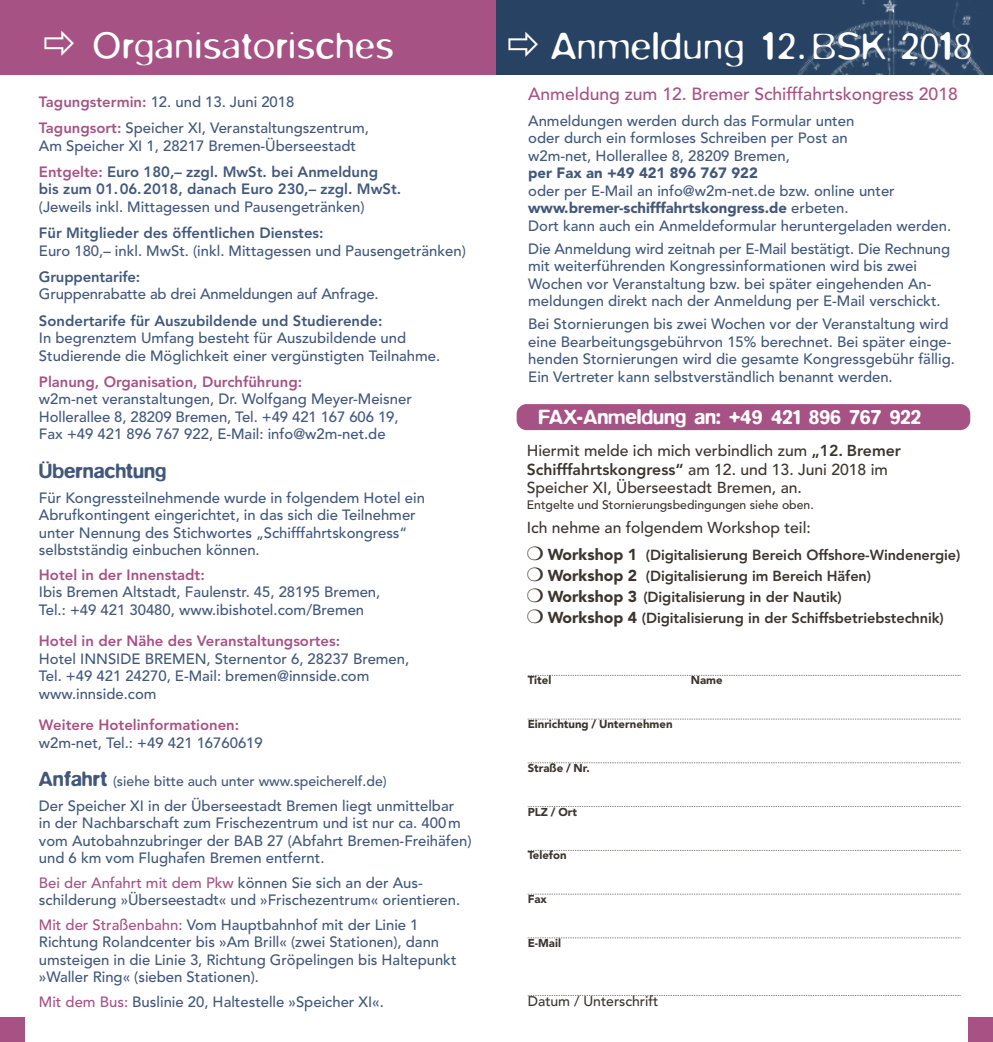
<style>
.page{position:relative;width:993px;height:1042px;background:#fff}
.page>*{position:absolute;margin:0;border:0;box-sizing:border-box;transform-origin:0 0}
.t1{font:300 42px "Blur";letter-spacing:.015em;color:#fff}
.t2{font:300 40.77px "Blur";letter-spacing:.015em;color:#fff}
.t3{font:500 21px "Blur";color:#fff}
.t4{font:500 21px "Blur";color:#42587b}
.t5{font:500 17.5px "Avenir";color:#a75284}
.t6{font:500 15.75px/18.4px "Avenir";color:#3b352e}
.t7{font:500 14.88px/17.5px "Avenir";color:#42587b}
.t8{font:800 14.88px "Avenir";color:#42587b}
.t9{font:800 14.88px "Avenir";color:#a75284}
.t10{font:900 14.88px "Avenir";color:#42587b}
.t11{font:800 14.53px/21px "Avenir";letter-spacing:-.005em;color:#3b352e}
.t12{font:500 14px "Avenir";color:#42587b}
.t13{font:500 14px "Avenir";color:#3b352e}
.t14{font:500 12.25px "Avenir";color:#3b352e}
.t15{font:900 11.38px "Avenir";color:#3b352e}
.s1{font-weight:800;color:#a75284}
.s2{font-weight:800}
.s3{font-family:"Blur";font-size:21px}
.s4{color:#a75284}
.s5{font-weight:900}
.s6{font-weight:900;font-size:15.75px}
</style>
<div class="page">
<div style="left:0;top:0;width:497px;height:74px;background:#a75284"></div>
<div style="left:0;top:1017px;width:25px;height:25px;background:#a75284"></div>
<div style="left:967px;top:1017px;width:25px;height:25px;background:#a75284"></div>
<div style="left:496px;top:0;width:496px;height:74px;background:#274262"></div>
<img style="left:798px;top:0;width:186px;height:74px">
<svg style="left:527px;top:675px;width:433px;height:1px"></svg>
<svg style="left:527px;top:718px;width:433px;height:1px"></svg>
<svg style="left:527px;top:762px;width:433px;height:1px"></svg>
<svg style="left:527px;top:806px;width:433px;height:1px"></svg>
<svg style="left:527px;top:850px;width:433px;height:1px"></svg>
<svg style="left:527px;top:893px;width:433px;height:1px"></svg>
<svg style="left:527px;top:937px;width:433px;height:1px"></svg>
<svg style="left:527px;top:995px;width:433px;height:1px"></svg>
<div style="left:516px;top:404px;width:453px;height:26px;background:#a75284;border-radius:10px"></div>
<h2 class="t2" style="left:92px;top:20px;width:303px">Organisatorisches</h2>
<p class="t7" style="left:39px;top:90px;width:331px;line-height:26.2px"><span class="s1">Tagungstermin:</span> 12. und 13. Juni 2018<br><span class="s1">Tagungsort:</span> Speicher XI, Veranstaltungszentrum,</p>
<p class="t7" style="left:39px;top:134px;width:340px;line-height:26.2px">Am Speicher XI 1, 28217 Bremen-Überseestadt<br><span class="s1">Entgelte:</span> <span class="s2">Euro 180,– zzgl. MwSt. bei Anmeldung</span></p>
<p class="t8" style="left:39px;top:183px;width:364px">bis zum 01.06.2018, danach Euro 230,– zzgl. MwSt.</p>
<p class="t7" style="left:39px;top:199px;width:327px">(Jeweils inkl. Mittagessen und Pausengetränken)</p>
<p class="t8" style="left:39px;top:227px;width:286px">Für Mitglieder des öffentlichen Dienstes:</p>
<p class="t7" style="left:39px;top:243px;width:428px">Euro 180,– inkl. MwSt. (inkl. Mittagessen und Pausengetränken)</p>
<p class="t8" style="left:39px;top:271px;width:103px">Gruppentarife:</p>
<p class="t7" style="left:39px;top:287px;width:341px">Gruppenrabatte ab drei Anmeldungen auf Anfrage.</p>
<p class="t8" style="left:39px;top:314px;width:345px">Sondertarife für Auszubildende und Studierende:</p>
<p class="t7" style="left:39px;top:330px;width:403px">In begrenztem Umfang besteht für Auszubildende und<br>Studierende die Möglichkeit einer vergünstigten Teilnahme.</p>
<p class="t9" style="left:39px;top:376px;width:264px">Planung, Organisation, Durchführung:</p>
<p class="t7" style="left:39px;top:392px;width:374px">w2m-net veranstaltungen, Dr. Wolfgang Meyer-Meisner<br>Hollerallee 8, 28209 Bremen, Tel. +49 421 167 606 19,<br>Fax +49 421 896 767 922, E-Mail: info@w2m-net.de</p>
<h3 class="t4" style="left:39px;top:458px;width:129px">Übernachtung</h3>
<p class="t7" style="left:39px;top:490px;width:387px">Für Kongressteilnehmende wurde in folgendem Hotel ein Abrufkontingent eingerichtet, in das sich die Teilnehmer unter Nennung des Stichwortes „Schifffahrtskongress“ selbstständig einbuchen können.</p>
<p class="t9" style="left:39px;top:568px;width:167px">Hotel in der Innenstadt:</p>
<p class="t7" style="left:39px;top:584px;width:343px">Ibis Bremen Altstadt, Faulenstr. 45, 28195 Bremen,<br>Tel.: +49 421 30480, www.ibishotel.com/Bremen</p>
<p class="t9" style="left:39px;top:635px;width:302px">Hotel in der Nähe des Veranstaltungsortes:</p>
<p class="t7" style="left:39px;top:651px;width:372px">Hotel INNSIDE BREMEN, Sternentor 6, 28237 Bremen,<br>Tel. +49 421 24270, E-Mail: bremen@innside.com www.innside.com</p>
<p class="t9" style="left:39px;top:719px;width:202px">Weitere Hotelinformationen:</p>
<p class="t7" style="left:39px;top:735px;width:225px">w2m-net, Tel.: +49 421 16760619</p>
<p class="t12" style="left:39px;top:775px;width:349px"><span class="s3">Anfahrt</span> (siehe bitte auch unter www.speicherelf.de)</p>
<p class="t7" style="left:39px;top:798px;width:434px">Der Speicher XI in der Überseestadt Bremen liegt unmittelbar<br>in der Nachbarschaft zum Frischezentrum und ist nur ca. 400m vom Autobahnzubringer der BAB 27 (Abfahrt Bremen-Freihäfen) und 6 km vom Flughafen Bremen entfernt.</p>
<p class="t7" style="left:39px;top:875px;width:422px"><span class="s4">Bei der Anfahrt mit dem Pkw</span> können Sie sich an der Aus&shy;schilderung »Überseestadt« und »Frischezentrum« orientieren.</p>
<p class="t7" style="left:39px;top:917px;width:419px"><span class="s4">Mit der Straßenbahn:</span> Vom Hauptbahnhof mit der Linie 1<br>Richtung Rolandcenter bis »Am Brill« (zwei Stationen), dann umsteigen in die Linie 3, Richtung Gröpelingen bis Haltepunkt »Waller Ring« (sieben Stationen).</p>
<p class="t7" style="left:39px;top:994px;width:346px"><span class="s4">Mit dem Bus:</span> Buslinie 20, Haltestelle »Speicher XI«.</p>
<h1 class="t1" style="left:549px;top:20px;width:423px">Anmeldung 12. BSK 2018</h1>
<p class="t5" style="left:528px;top:86px;width:431px">Anmeldung zum 12. Bremer Schifffahrtskongress 2018</p>
<p class="t7" style="left:528px;top:113px;width:327px">Anmeldungen werden durch das Formular unten oder durch ein formloses Schreiben per Post an w2m-net, Hollerallee 8, 28209 Bremen,</p>
<p class="t10" style="left:528px;top:167px;width:231px">per Fax an +49 421 896 767 922</p>
<p class="t7" style="left:528px;top:183px;width:424px">oder per E-Mail an info@w2m-net.de bzw. online unter <span class="s5">www.bremer-schifffahrtskongress.de</span> erbeten.<br>Dort kann auch ein Anmeldeformular heruntergeladen werden.</p>
<p class="t7" style="left:528px;top:241px;width:423px">Die Anmeldung wird zeitnah per E-Mail bestätigt. Die Rechnung mit weiterführenden Kongressinformationen wird bis zwei Wochen vor Veranstaltung bzw. bei später eingehenden An&shy;meldungen direkt nach der Anmeldung per E-Mail verschickt.</p>
<p class="t7" style="left:528px;top:316px;width:428px">Bei Stornierungen bis zwei Wochen vor der Veranstaltung wird eine Bearbeitungsgebührvon 15% berechnet. Bei später einge&shy;henden Stornierungen wird die gesamte Kongressgebühr fällig.<br>Ein Vertreter kann selbstverständlich benannt werden.</p>
<h3 class="t3" style="left:538px;top:404px;width:384px">FAX-Anmeldung an: +49 421 896 767 922</h3>
<p class="t6" style="left:526px;top:443px;width:375px">Hiermit melde ich mich verbindlich zum <span class="s2">„12. Bremer<br>Schifffahrtskongress“</span> am 12. und 13. Juni 2018 im<br>Speicher XI, Überseestadt Bremen, an.</p>
<p class="t14" style="left:526px;top:500px;width:288px">Entgelte und Stornierungsbedingungen siehe oben.</p>
<p class="t6" style="left:526px;top:520px;width:285px">Ich nehme an folgendem Workshop teil:</p>
<p class="t11" style="left:526px;top:545px;width:435px">❍ <span class="s6">Workshop 1</span> (Digitalisierung Bereich Offshore-Windenergie) ❍ <span class="s6">Workshop 2</span> (Digitalisierung im Bereich Häfen)<br>❍ <span class="s6">Workshop 3</span> (Digitalisierung in der Nautik)<br>❍ <span class="s6">Workshop 4</span> (Digitalisierung in der Schiffsbetriebstechnik)</p>
<p class="t15" style="left:527px;top:676px;width:25px">Titel</p>
<p class="t15" style="left:690px;top:676px;width:33px">Name</p>
<p class="t15" style="left:527px;top:719px;width:146px">Einrichtung / Unternehmen</p>
<p class="t15" style="left:527px;top:763px;width:63px">Straße / Nr.</p>
<p class="t15" style="left:527px;top:807px;width:51px">PLZ / Ort</p>
<p class="t15" style="left:527px;top:851px;width:40px">Telefon</p>
<p class="t15" style="left:527px;top:894px;width:21px">Fax</p>
<p class="t15" style="left:527px;top:938px;width:35px">E-Mail</p>
<p class="t13" style="left:527px;top:996px;width:132px">Datum / Unterschrift</p>
</div>
